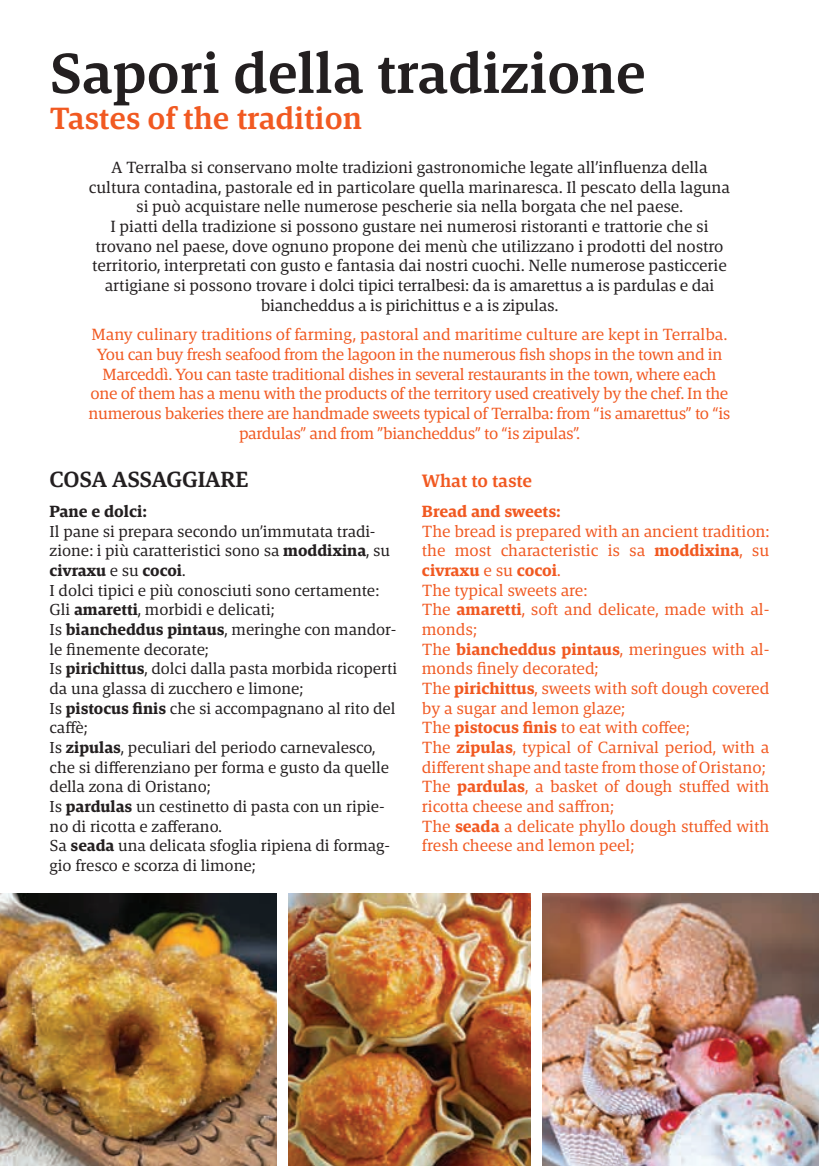
<style>
.page{position:relative;width:819px;height:1166px;background:#fff}
.page>*{position:absolute;margin:0;border:0;box-sizing:border-box;transform-origin:0 0}
.t1{font:600 57.75px "Askan";color:#231f20}
.t2{font:600 31.5px "Askan";color:#f15921}
.t3{font:600 22.4px "Askan";letter-spacing:-.01em;color:#231f20}
.t4{font:600 18.38px "Askan";color:#f15921}
.t5{font:16.62px/19.6px "Askan";letter-spacing:-.01em;color:#f15921}
.t6{font:16.62px/19.6px "Askan";color:#231f20;text-align:center}
.t7{font:700 16.62px "Askan";letter-spacing:-.005em;color:#f15921}
.t8{font:700 16.62px "Askan";letter-spacing:-.005em;color:#231f20}
.t9{font:16.28px/19.6px "Askan";color:#231f20}
.s1{font-weight:700}
</style>
<div class="page">
<img style="left:0;top:893px;width:277px;height:273px">
<img style="left:288px;top:893px;width:242px;height:273px">
<img style="left:542px;top:893px;width:277px;height:273px">
<h1 class="t1" style="left:50px;top:37px;width:597px">Sapori della tradizione</h1>
<h2 class="t2" style="left:50px;top:99px;width:314px">Tastes of the tradition</h2>
<p class="t6" style="left:89px;top:158px;width:642px">A Terralba si conservano molte tradizioni gastronomiche legate all’influenza della cultura contadina, pastorale ed in particolare quella marinaresca. Il pescato della laguna si può acquistare nelle numerose pescherie sia nella borgata che nel paese.<br>I piatti della tradizione si possono gustare nei numerosi ristoranti e trattorie che si trovano nel paese, dove ognuno propone dei menù che utilizzano i prodotti del nostro territorio, interpretati con gusto e fantasia dai nostri cuochi. Nelle numerose pasticcerie artigiane si possono trovare i dolci tipici terralbesi: da is amarettus a is pardulas e dai biancheddus a is pirichittus e a is zipulas.</p>
<p class="t5" style="left:89px;top:325px;width:643px;text-align:center">Many culinary traditions of farming, pastoral and maritime culture are kept in Terralba.<br>You can buy fresh seafood from the lagoon in the numerous fish shops in the town and in Marceddì. You can taste traditional dishes in several restaurants in the town, where each one of them has a menu with the products of the territory used creatively by the chef. In the numerous bakeries there are handmade sweets typical of Terralba: from “is amarettus” to “is pardulas” and from ”biancheddus” to “is zipulas”.</p>
<h3 class="t3" style="left:50px;top:466px;width:200px">COSA ASSAGGIARE</h3>
<p class="t8" style="left:50px;top:501px;width:99px">Pane e dolci:</p>
<p class="t9" style="left:50px;top:521px;width:349px">Il pane si prepara secondo un’immutata tradi&shy;zione: i più caratteristici sono sa <span class="s1">moddixina</span>, su <span class="s1">civraxu</span> e su <span class="s1">cocoi</span>.<br>I dolci tipici e più conosciuti sono certamente:<br>Gli <span class="s1">amaretti</span>, morbidi e delicati;<br>Is <span class="s1">biancheddus pintaus</span>, meringhe con mandor&shy;le finemente decorate;<br>Is <span class="s1">pirichittus</span>, dolci dalla pasta morbida ricoperti da una glassa di zucchero e limone;<br>Is <span class="s1">pistocus finis</span> che si accompagnano al rito del caffè;<br>Is <span class="s1">zipulas</span>, peculiari del periodo carnevalesco, che si differenziano per forma e gusto da quelle della zona di Oristano;<br>Is <span class="s1">pardulas</span> un cestinetto di pasta con un ripie&shy;no di ricotta e zafferano.<br>Sa <span class="s1">seada</span> una delicata sfoglia ripiena di formag&shy;gio fresco e scorza di limone;</p>
<p class="t4" style="left:422px;top:470px;width:112px">What to taste</p>
<p class="t7" style="left:422px;top:501px;width:140px">Bread and sweets:</p>
<p class="t5" style="left:422px;top:521px;width:349px">The bread is prepared with an ancient tradition: the most characteristic is sa <span class="s1">moddixina</span>, su <span class="s1">civraxu</span> e su <span class="s1">cocoi</span>.<br>The typical sweets are:<br>The <span class="s1">amaretti</span>, soft and delicate, made with al&shy;monds;<br>The <span class="s1">biancheddus pintaus</span>, meringues with al&shy;monds finely decorated;<br>The <span class="s1">pirichittus</span>, sweets with soft dough covered by a sugar and lemon glaze;<br>The <span class="s1">pistocus finis</span> to eat with coffee;<br>The <span class="s1">zipulas</span>, typical of Carnival period, with a different shape and taste from those of Oristano; The <span class="s1">pardulas</span>, a basket of dough stuffed with ricotta cheese and saffron;<br>The <span class="s1">seada</span> a delicate phyllo dough stuffed with fresh cheese and lemon peel;</p>
</div>
